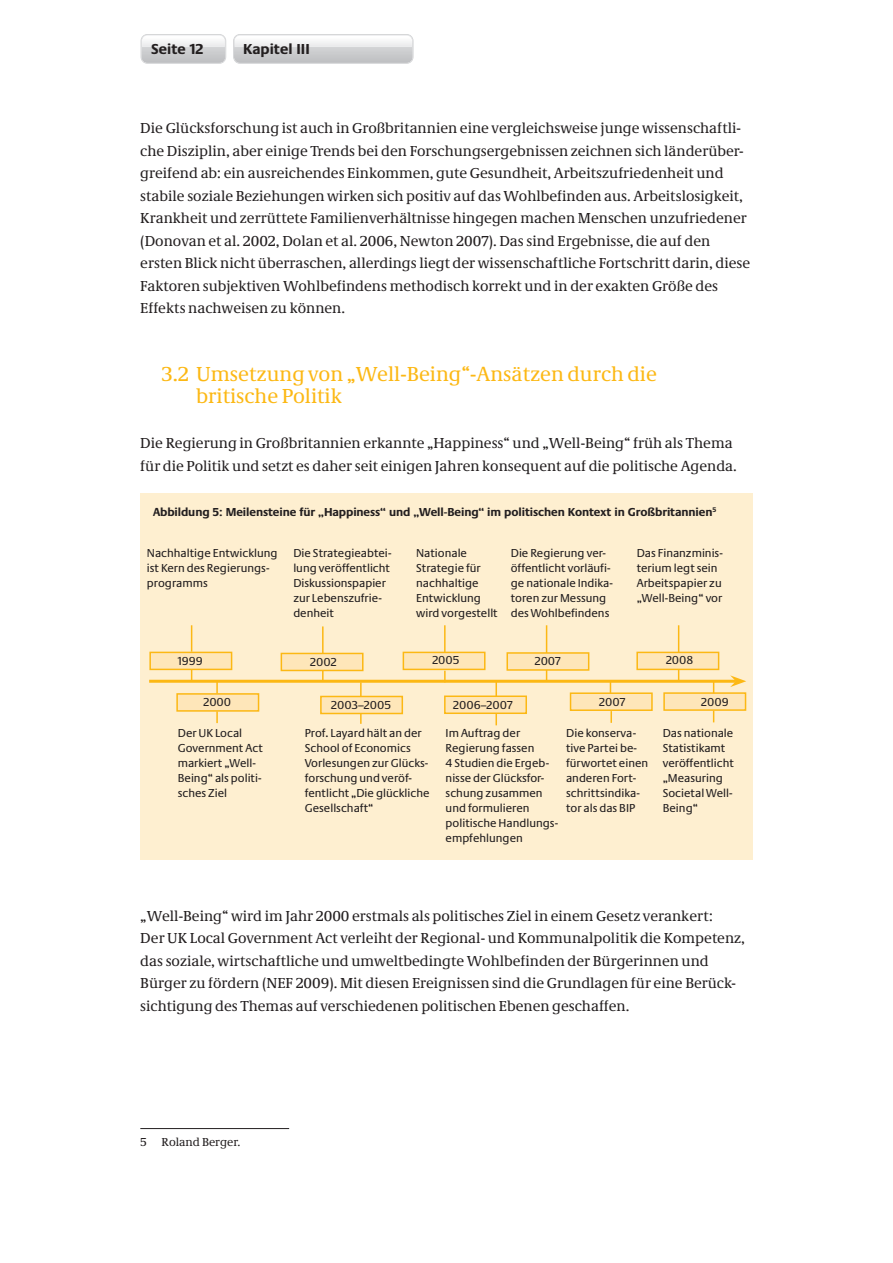
<style>
.page{position:relative;width:893px;height:1263px;background:#fff}
.page>*{position:absolute;margin:0;border:0;box-sizing:border-box;transform-origin:0 0}
.t1{font:21px/22.5px "Neue Demos";color:#fcb814}
.t2{font:15px/22.5px "Neue Demos";color:#231f20}
.t3{font:700 15px "Neue Praxis";color:#231f20}
.t4{font:12px/15px "Neue Praxis";color:#231f20}
.t5{font:700 12px "Neue Praxis";letter-spacing:-.01em;color:#231f20}
.t6{font:12px "Neue Demos";color:#231f20}
</style>
<div class="page">
<svg style="left:141px;top:34px;width:85px;height:30px;background:#d4d5d6"></svg>
<img style="left:142px;top:36px;width:83px;height:6px">
<svg style="left:233px;top:34px;width:181px;height:30px"></svg>
<div style="left:140px;top:493px;width:613px;height:367px;background:#feefd0"></div>
<div style="left:149px;top:652px;width:83px;height:18px;background:#fee6b9;border:2px solid #fcb814"></div>
<div style="left:176px;top:693px;width:83px;height:19px;background:#fee6b9;border:2px solid #fcb814"></div>
<div style="left:403px;top:652px;width:82px;height:18px;background:#fee6b9;border:2px solid #fcb814"></div>
<div style="left:570px;top:692px;width:83px;height:19px;background:#fee6b9;border:2px solid #fcb814"></div>
<div style="left:663px;top:692px;width:83px;height:19px;background:#fee6b9;border:2px solid #fcb814"></div>
<svg style="left:191px;top:625px;width:1px;height:27px"></svg>
<svg style="left:216px;top:683px;width:2px;height:10px"></svg>
<svg style="left:216px;top:711px;width:2px;height:12px"></svg>
<hr style="left:495px;top:682px;width:2px;height:43px;background:#fcb814">
<hr style="left:360px;top:682px;width:2px;height:42px;background:#fcb814">
<svg style="left:610px;top:711px;width:2px;height:12px"></svg>
<hr style="left:322px;top:626px;width:2px;height:55px;background:#fcb814">
<hr style="left:444px;top:625px;width:2px;height:27px;background:#fcb814">
<hr style="left:546px;top:625px;width:1px;height:56px;background:#fcb814">
<hr style="left:678px;top:625px;width:1px;height:56px;background:#fcb814">
<svg style="left:444px;top:671px;width:2px;height:9px"></svg>
<hr style="left:149px;top:680px;width:587px;height:3px;background:#fcb814">
<svg style="left:730px;top:675px;width:16px;height:12px"></svg>
<div style="left:636px;top:652px;width:83px;height:18px;background:#fee6b9;border:2px solid #fcb814"></div>
<div style="left:281px;top:653px;width:82px;height:18px;background:#fee6b9;border:2px solid #fcb814"></div>
<div style="left:506px;top:652px;width:83px;height:19px;background:#fee6b9;border:2px solid #fcb814"></div>
<div style="left:320px;top:696px;width:83px;height:18px;background:#fee6b9;border:2px solid #fcb814"></div>
<div style="left:444px;top:695px;width:83px;height:19px;background:#fee6b9;border:2px solid #fcb814"></div>
<hr style="left:140px;top:1128px;width:149px;height:1px;background:#231f20">
<p class="t3" style="left:151px;top:39px;width:54px">Seite 12</p>
<p class="t3" style="left:243px;top:39px;width:68px">Kapitel III</p>
<p class="t2" style="left:140px;top:117px;width:611px">Die Glücksforschung ist auch in Großbritannien eine vergleichsweise junge wissenschaftli&shy;che Disziplin, aber einige Trends bei den Forschungsergebnissen zeichnen sich länderüber&shy;greifend ab: ein ausreichendes Einkommen, gute Gesundheit, Arbeitszufriedenheit und stabile soziale Beziehungen wirken sich positiv auf das Wohlbefinden aus. Arbeitslosigkeit, Krankheit und zerrüttete Familienverhältnisse hingegen machen Menschen unzufriedener (Donovan et al. 2002, Dolan et al. 2006, Newton 2007). Das sind Ergebnisse, die auf den ersten Blick nicht überraschen, allerdings liegt der wissenschaftliche Fortschritt darin, diese Faktoren subjektiven Wohlbefindens methodisch korrekt und in der exakten Größe des Effekts nachweisen zu können.</p>
<p class="t1" style="left:196px;top:362px;width:462px;text-indent:-34px">3.2 Umsetzung von „Well-Being“-Ansätzen durch die britische Politik</p>
<p class="t2" style="left:140px;top:432px;width:598px">Die Regierung in Großbritannien erkannte „Happiness“ und „Well-Being“ früh als Thema für die Politik und setzt es daher seit einigen Jahren konsequent auf die politische Agenda.</p>
<p class="t5" style="left:153px;top:504px;width:565px">Abbildung 5: Meilensteine für „Happiness“ und „Well-Being“ im politischen Kontext in Großbritannien<sup>5</sup></p>
<p class="t4" style="left:147px;top:545px;width:132px">Nachhaltige Entwicklung ist Kern des Regierungs&shy;programms</p>
<p class="t4" style="left:293px;top:545px;width:100px">Die Strategieabtei&shy;lung veröffentlicht<br>Diskussionspapier zur Lebenszufrie&shy;denheit</p>
<p class="t4" style="left:416px;top:545px;width:83px">Nationale<br>Strategie für nachhaltige<br>Entwicklung wird vorgestellt</p>
<p class="t4" style="left:511px;top:545px;width:104px">Die Regierung ver&shy;öffentlicht vorläufi&shy;ge nationale Indika&shy;toren zur Messung des Wohlbefindens</p>
<p class="t4" style="left:637px;top:545px;width:88px">Das Finanzminis&shy;terium legt sein<br>Arbeitspapier zu „Well-Being“ vor</p>
<p class="t4" style="left:310px;top:654px;width:28px">2002</p>
<p class="t4" style="left:535px;top:653px;width:27px">2007</p>
<p class="t4" style="left:666px;top:653px;width:29px">2008</p>
<p class="t4" style="left:331px;top:697px;width:61px">2003–2005</p>
<p class="t4" style="left:453px;top:697px;width:61px">2006–2007</p>
<p class="t4" style="left:178px;top:653px;width:26px">1999</p>
<p class="t4" style="left:432px;top:652px;width:29px">2005</p>
<p class="t4" style="left:599px;top:694px;width:27px">2007</p>
<p class="t4" style="left:701px;top:694px;width:29px">2009</p>
<p class="t4" style="left:203px;top:695px;width:29px">2000</p>
<p class="t4" style="left:178px;top:725px;width:87px">Der UK Local<br>Government Act markiert „Well-<br>Being“ als politi&shy;sches Ziel</p>
<p class="t4" style="left:305px;top:725px;width:126px">Prof. Layard hält an der<br>School of Economics<br>Vorlesungen zur Glücks&shy;forschung und veröf&shy;fentlicht „Die glückliche<br>Gesellschaft“</p>
<p class="t4" style="left:446px;top:725px;width:114px">Im Auftrag der<br>Regierung fassen<br>4 Studien die Ergeb&shy;nisse der Glücksfor&shy;schung zusammen und formulieren politische Handlungs&shy;empfehlungen</p>
<p class="t4" style="left:566px;top:725px;width:84px">Die konserva&shy;tive Partei be - fürwortet einen anderen Fort&shy;schrittsindika&shy;tor als das BIP</p>
<p class="t4" style="left:663px;top:725px;width:73px">Das nationale<br>Statistikamt veröffentlicht „Measuring<br>Societal Well-<br>Being“</p>
<p class="t2" style="left:140px;top:904px;width:606px">„Well-Being“ wird im Jahr 2000 erstmals als politisches Ziel in einem Gesetz verankert:<br>Der UK Local Government Act verleiht der Regional- und Kommunalpolitik die Kompetenz, das soziale, wirtschaftliche und umweltbedingte Wohlbefinden der Bürgerinnen und Bürger zu fördern (NEF 2009). Mit diesen Ereignissen sind die Grundlagen für eine Berück&shy;sichtigung des Themas auf verschiedenen politischen Ebenen geschaffen.</p>
<p class="t6" style="left:140px;top:1134px;width:102px">5 Roland Berger.</p>
</div>
